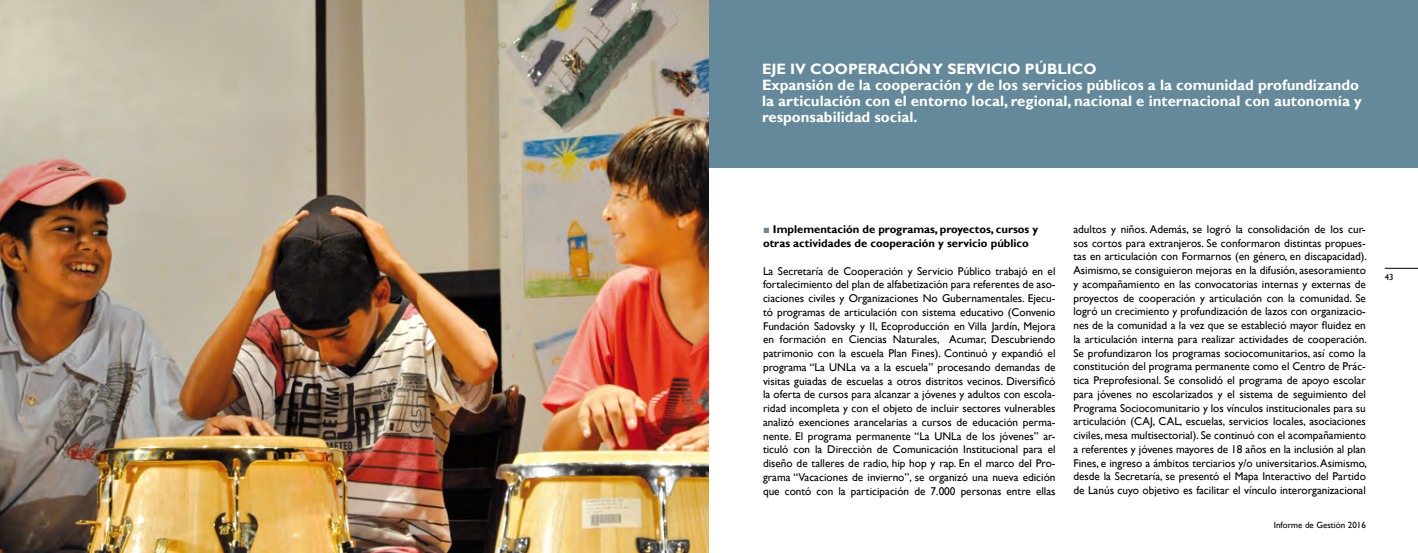
<style>
.page{position:relative;width:1418px;height:553px;background:#fff}
.page>*{position:absolute;margin:0;border:0;box-sizing:border-box;transform-origin:0 0}
.t1{font:700 15px/16.2px "Gill Sans";color:#fff}
.t2{font:11.25px/13.8px "Gill Sans";color:#000;text-align:justify}
.t3{font:700 11.25px/13.8px "Gill Sans";color:#000}
.t4{font:9px "Gill Sans";color:#000}
.t5{font:8.75px "Gill Sans";color:#000}
.s1{font-family:"Arial";color:#64899a}
</style>
<div class="page">
<hr style="left:1384px;top:268px;width:33px;height:1px;background:#000">
<div style="left:709px;top:0;width:708px;height:168px;background:#64899a"></div>
<img style="left:0;top:0;width:709px;height:553px">
<p class="t1" style="left:762px;top:61px;width:601px">EJE IV COOPERACIÓN Y SERVICIO PÚBLICO<br>Expansión de la cooperación y de los servicios públicos a la comunidad profundizando la articulación con el entorno local, regional, nacional e internacional con autonomía y responsabilidad social.</p>
<p class="t3" style="left:763px;top:223px;width:277px"><span class="s1">■</span> Implementación de programas, proyectos, cursos y otras actividades de cooperación y servicio público</p>
<p class="t2" style="left:763px;top:264px;width:294px">La Secretaría de Cooperación y Servicio Público trabajó en el fortalecimiento del plan de alfabetización para referentes de aso&shy;ciaciones civiles y Organizaciones No Gubernamentales. Ejecu&shy;tó programas de articulación con sistema educativo (Convenio Fundación Sadovsky y II, Ecoproducción en Villa Jardín, Mejora en formación en Ciencias Naturales, Acumar, Descubriendo patrimonio con la escuela Plan Fines). Continuó y expandió el programa “La UNLa va a la escuela” procesando demandas de visitas guiadas de escuelas a otros distritos vecinos. Diversificó la oferta de cursos para alcanzar a jóvenes y adultos con escola&shy;ridad incompleta y con el objeto de incluir sectores vulnerables analizó exenciones arancelarias a cursos de educación perma&shy;nente. El programa permanente “La UNLa de los jóvenes” ar&shy;ticuló con la Dirección de Comunicación Institucional para el diseño de talleres de radio, hip hop y rap. En el marco del Pro&shy;grama “Vacaciones de invierno”, se organizó una nueva edición que contó con la participación de 7.000 personas entre ellas</p>
<p class="t2" style="left:1073px;top:222px;width:295px">adultos y niños. Además, se logró la consolidación de los cur&shy;sos cortos para extranjeros. Se conformaron distintas propues&shy;tas en articulación con Formarnos (en género, en discapacidad).<br>Asimismo, se consiguieron mejoras en la difusión, asesoramiento y acompañamiento en las convocatorias internas y externas de proyectos de cooperación y articulación con la comunidad. Se logró un crecimiento y profundización de lazos con organizacio&shy;nes de la comunidad a la vez que se estableció mayor fluidez en la articulación interna para realizar actividades de cooperación.<br>Se profundizaron los programas sociocomunitarios, así como la constitución del programa permanente como el Centro de Prác&shy;tica Preprofesional. Se consolidó el programa de apoyo escolar para jóvenes no escolarizados y el sistema de seguimiento del Programa Sociocomunitario y los vínculos institucionales para su articulación (CAJ, CAL, escuelas, servicios locales, asociaciones civiles, mesa multisectorial). Se continuó con el acompañamiento a referentes y jóvenes mayores de 18 años en la inclusión al plan Fines, e ingreso a ámbitos terciarios y/o universitarios. Asimismo, desde la Secretaría, se presentó el Mapa Interactivo del Partido de Lanús cuyo objetivo es facilitar el vínculo interorganizacional</p>
<p class="t4" style="left:1273px;top:520px;width:93px">Informe de Gestión 2016</p>
<p class="t5" style="left:1384px;top:272px;width:10px">43</p>
</div>
